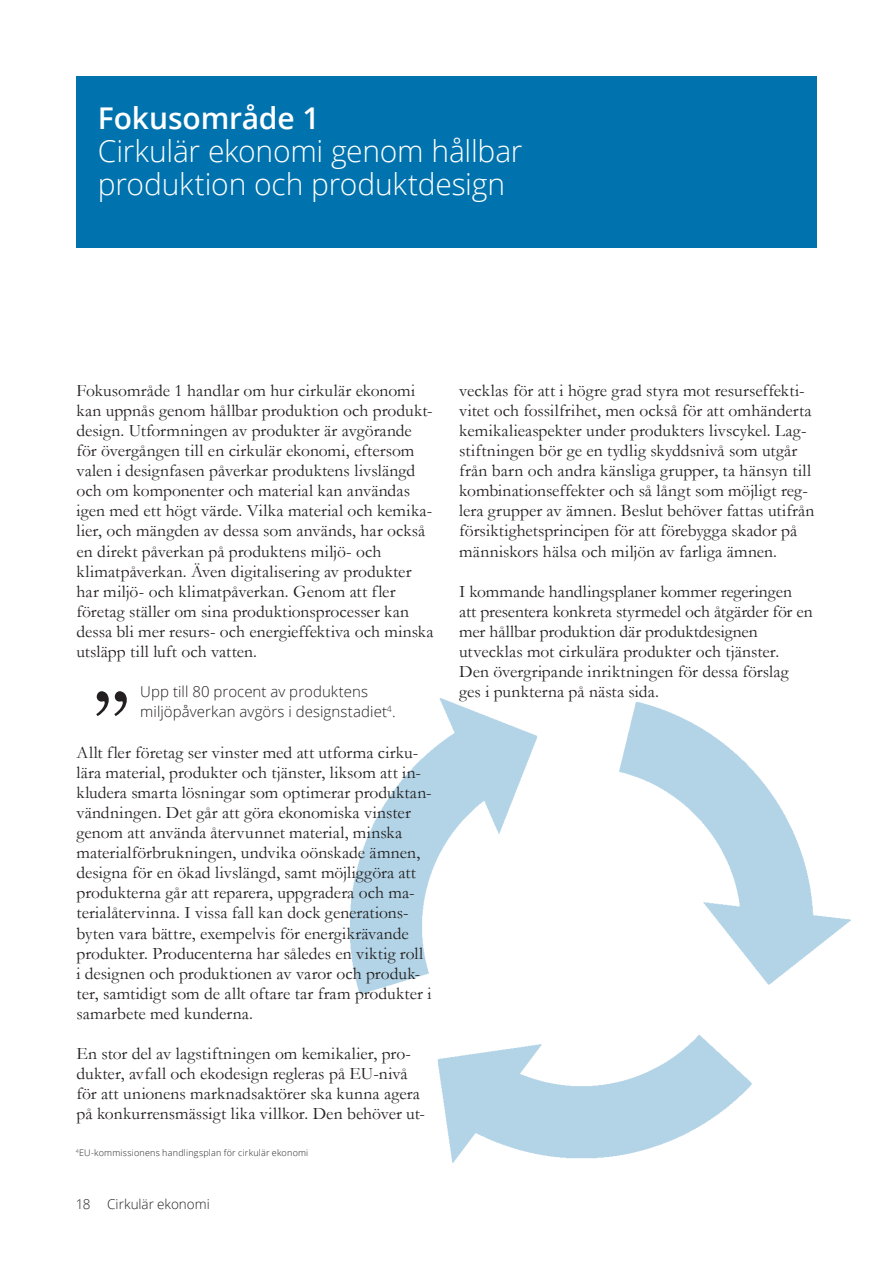
<style>
.page{position:relative;width:893px;height:1263px;background:#fff}
.page>*{position:absolute;margin:0;border:0;box-sizing:border-box;transform-origin:0 0}
._7_Brödtext_vänsterj{font:90px "Century";color:#231f20}
._4_Huvudrubrik{font:300 30px/33px "Open Sans";letter-spacing:-.01em;color:#fff}
._4_Huvudrubrik-2{font:600 30px "Open Sans";letter-spacing:-.005em;color:#fff}
._7_Brödtext_vänsterj-2{font:17.55px/20.1px "Garamond";letter-spacing:.005em;color:#231f20}
._7_Brödtext_vänsterj-3{font:300 15px/20.1px "Open Sans";letter-spacing:.005em;color:#231f20}
.t1{font:300 13.5px "Open Sans";color:#231f20}
.NOT{font:300 9px "Open Sans";letter-spacing:.025em;color:#231f20}
</style>
<div class="page">
<div style="left:76px;top:77px;width:740px;height:171px;background:#0073ae"></div>
<img style="left:351px;top:698px;width:500px;height:464px">
<p class="_4_Huvudrubrik-2" style="left:98px;top:98px;width:223px">Fokusområde 1</p>
<p class="_4_Huvudrubrik" style="left:98px;top:134px;width:426px">Cirkulär ekonomi genom hållbar produktion och produktdesign</p>
<p class="_7_Brödtext_vänsterj-2" style="left:77px;top:380px;width:359px">Fokusområde 1 handlar om hur cirkulär ekonomi kan uppnås genom hållbar produktion och produkt&shy;design. Utformningen av produkter är avgörande för övergången till en cirkulär ekonomi, eftersom valen i designfasen påverkar produktens livslängd och om komponenter och material kan användas igen med ett högt värde. Vilka material och kemika&shy;lier, och mängden av dessa som används, har också en direkt påverkan på produktens miljö- och klimatpåverkan. Även digitalisering av produkter har miljö- och klimatpåverkan. Genom att fler företag ställer om sina produktionsprocesser kan dessa bli mer resurs- och energieffektiva och minska utsläpp till luft och vatten.</p>
<p class="_7_Brödtext_vänsterj-3" style="left:140px;top:681px;width:257px">Upp till 80 procent av produktens miljöpåverkan avgörs i designstadiet<sup>4</sup>.</p>
<p class="_7_Brödtext_vänsterj-2" style="left:77px;top:741px;width:357px">Allt fler företag ser vinster med att utforma cirku&shy;lära material, produkter och tjänster, liksom att in&shy;kludera smarta lösningar som optimerar produktan&shy;vändningen. Det går att göra ekonomiska vinster genom att använda återvunnet material, minska materialförbrukningen, undvika oönskade ämnen, designa för en ökad livslängd, samt möjliggöra att produkterna går att reparera, uppgradera och ma&shy;terialåtervinna. I vissa fall kan dock generations&shy;byten vara bättre, exempelvis för energikrävande produkter. Producenterna har således en viktig roll<br>i designen och produktionen av varor och produk&shy;ter, samtidigt som de allt oftare tar fram produkter i samarbete med kunderna.</p>
<p class="_7_Brödtext_vänsterj-2" style="left:77px;top:1043px;width:350px">En stor del av lagstiftningen om kemikalier, pro&shy;dukter, avfall och ekodesign regleras på EU-nivå för att unionens marknadsaktörer ska kunna agera på konkurrensmässigt lika villkor. Den behöver ut-</p>
<p class="_7_Brödtext_vänsterj" style="left:96px;top:649px;width:37px">”</p>
<p class="NOT" style="left:76px;top:1146px;width:234px"><sup>4</sup>EU-kommissionens handlingsplan för cirkulär ekonomi</p>
<p class="t1" style="left:76px;top:1194px;width:135px">18 Cirkulär ekonomi</p>
<p class="_7_Brödtext_vänsterj-2" style="left:459px;top:380px;width:357px">vecklas för att i högre grad styra mot resurseffekti&shy;vitet och fossilfrihet, men också för att omhänderta kemikalieaspekter under produkters livscykel. Lag&shy;stiftningen bör ge en tydlig skyddsnivå som utgår från barn och andra känsliga grupper, ta hänsyn till kombinationseffekter och så långt som möjligt reg&shy;lera grupper av ämnen. Beslut behöver fattas utifrån försiktighetsprincipen för att förebygga skador på människors hälsa och miljön av farliga ämnen.</p>
<p class="_7_Brödtext_vänsterj-2" style="left:459px;top:581px;width:355px">I kommande handlingsplaner kommer regeringen att presentera konkreta styrmedel och åtgärder för en mer hållbar produktion där produktdesignen utvecklas mot cirkulära produkter och tjänster.<br>Den övergripande inriktningen för dessa förslag ges i punkterna på nästa sida.</p>
</div>
